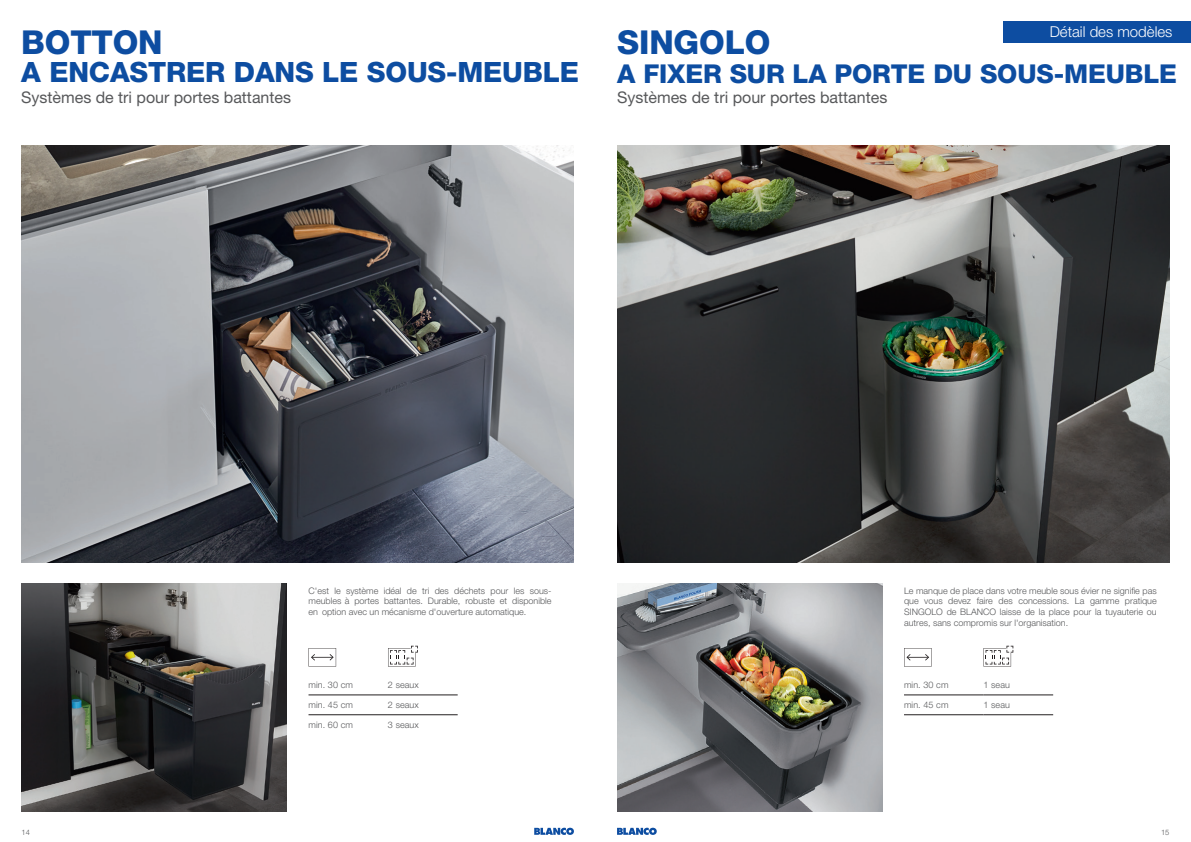
<style>
.page{position:relative;width:1191px;height:842px;background:#fff}
.page>*{position:absolute;margin:0;border:0;box-sizing:border-box;transform-origin:0 0}
.t1{font:800 33px "Helvetica Neue LT Pro";letter-spacing:-.005em;color:#0d4da1}
.t2{font:800 28px "Helvetica Neue LT Pro";letter-spacing:-.005em;color:#0d4da1}
.t3{font:800 26px "Helvetica Neue LT Pro";letter-spacing:-.005em;color:#0d4da1}
.t4{font:16px "Helvetica Neue LT Pro";color:#57585a}
.t5{font:300 15px "Helvetica Neue LT Pro";color:#fff}
.t6{font:300 9px/10.8px "Helvetica Neue LT Pro";color:#57585a;text-align:justify}
.t7{font:300 7.5px "Helvetica Neue LT Pro";color:#57585a}
</style>
<div class="page">
<svg style="left:534px;top:828px;width:40px;height:7px"></svg>
<svg style="left:617px;top:828px;width:40px;height:7px"></svg>
<img style="left:617px;top:145px;width:552px;height:417px">
<img style="left:22px;top:145px;width:552px;height:417px">
<img style="left:22px;top:584px;width:265px;height:227px">
<hr style="left:308px;top:714px;width:80px;height:1px;background:#231f20">
<hr style="left:388px;top:714px;width:70px;height:1px;background:#231f20">
<hr style="left:308px;top:695px;width:80px;height:1px;background:#231f20">
<hr style="left:388px;top:695px;width:70px;height:1px;background:#231f20">
<svg style="left:308px;top:648px;width:28px;height:18px"></svg>
<svg style="left:388px;top:646px;width:30px;height:20px"></svg>
<img style="left:617px;top:584px;width:265px;height:227px">
<hr style="left:904px;top:714px;width:79px;height:1px;background:#231f20">
<hr style="left:983px;top:714px;width:70px;height:1px;background:#231f20">
<hr style="left:904px;top:695px;width:79px;height:1px;background:#231f20">
<hr style="left:983px;top:695px;width:70px;height:1px;background:#231f20">
<svg style="left:904px;top:648px;width:27px;height:18px"></svg>
<svg style="left:983px;top:646px;width:30px;height:20px"></svg>
<div style="left:1003px;top:22px;width:188px;height:21px;background:#0d4da1"></div>
<h3 class="t5" style="left:1049px;top:22px;width:124px">Détail des modèles</h3>
<h1 class="t1" style="left:617px;top:23px;width:155px">SINGOLO</h1>
<h3 class="t3" style="left:617px;top:59px;width:561px">A FIXER SUR LA PORTE DU SOUS-MEUBLE</h3>
<h1 class="t1" style="left:21px;top:23px;width:143px">BOTTON</h1>
<h2 class="t2" style="left:21px;top:55px;width:559px">A ENCASTRER DANS LE SOUS-MEUBLE</h2>
<h3 class="t4" style="left:21px;top:88px;width:271px">Systèmes de tri pour portes battantes</h3>
<h3 class="t4" style="left:617px;top:88px;width:272px">Systèmes de tri pour portes battantes</h3>
<p class="t6" style="left:308px;top:585px;width:245px">C'est le système idéal de tri des déchets pour les sous&shy;meubles à portes battantes. Durable, robuste et disponible en option avec un mécanisme d'ouverture automatique.</p>
<p class="t6" style="left:308px;top:679px;width:46px">min. 30 cm</p>
<p class="t6" style="left:388px;top:679px;width:32px">2 seaux</p>
<p class="t6" style="left:308px;top:699px;width:46px">min. 45 cm</p>
<p class="t6" style="left:388px;top:699px;width:32px">2 seaux</p>
<p class="t6" style="left:308px;top:719px;width:46px">min. 60 cm</p>
<p class="t6" style="left:388px;top:719px;width:32px">3 seaux</p>
<p class="t6" style="left:904px;top:585px;width:254px">Le manque de place dans votre meuble sous évier ne signifie pas que vous devez faire des concessions. La gamme pratique SINGOLO de BLANCO laisse de la place pour la tuyauterie ou autres, sans compromis sur l'organisation.</p>
<p class="t6" style="left:904px;top:679px;width:46px">min. 30 cm</p>
<p class="t6" style="left:983px;top:679px;width:28px">1 seau</p>
<p class="t6" style="left:904px;top:699px;width:46px">min. 45 cm</p>
<p class="t6" style="left:983px;top:699px;width:28px">1 seau</p>
<p class="t7" style="left:22px;top:828px;width:10px">14</p>
<p class="t7" style="left:1161px;top:828px;width:10px">15</p>
</div>
